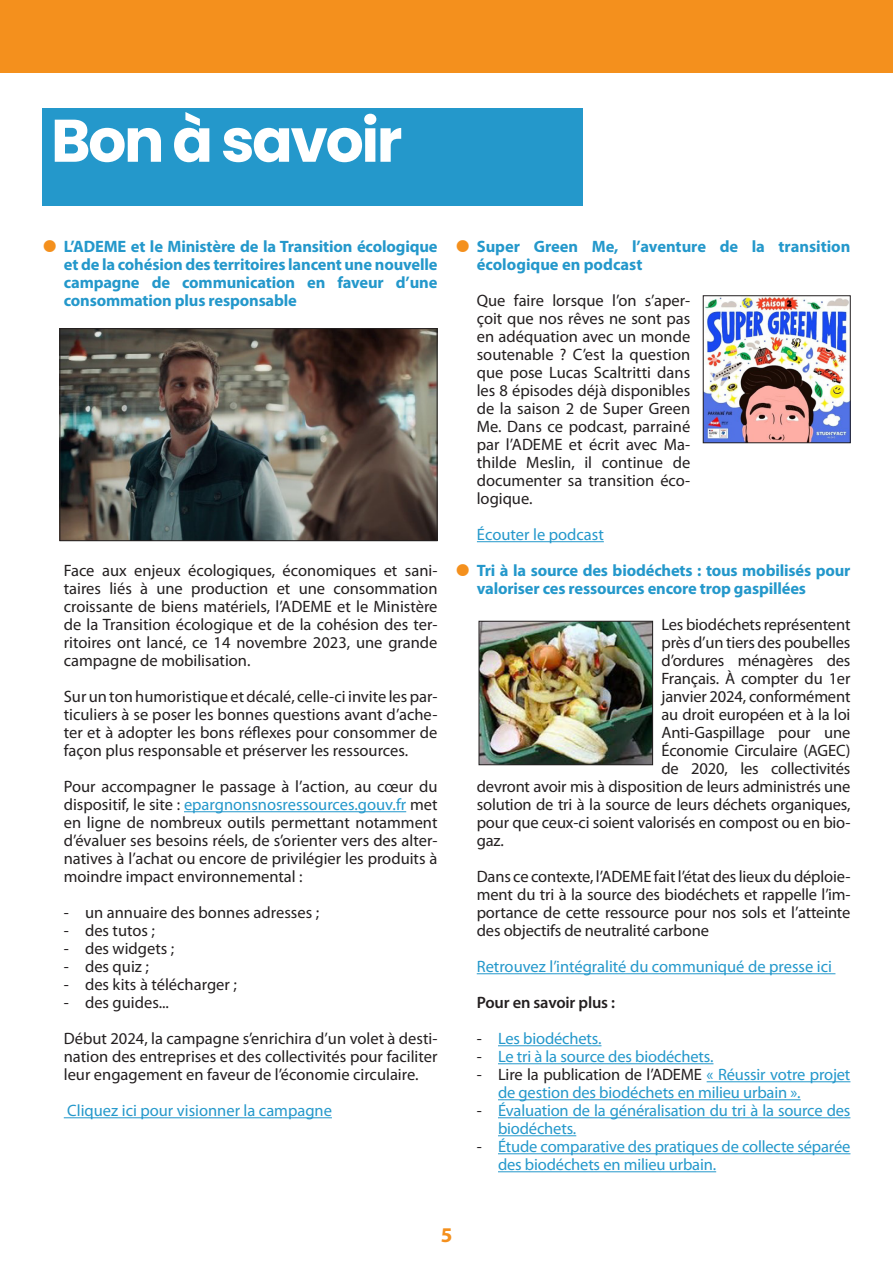
<style>
.page{position:relative;width:893px;height:1263px;background:#fff}
.page>*{position:absolute;margin:0;border:0;box-sizing:border-box;transform-origin:0 0}
.t1{font:700 60px "Poppins";letter-spacing:-.04em;color:#fff}
.t2{font:700 21px "Myriad Pro";color:#f4901d}
.t3{font:16.5px/18px "Myriad Pro";letter-spacing:-.01em;color:#231f20;text-align:justify}
.t4{font:16.5px/18px "Myriad Pro";letter-spacing:-.01em;color:#2498cb}
.t5{font:700 16.5px/18px "Myriad Pro";letter-spacing:-.01em;color:#2498cb}
.t6{font:600 16.5px "Myriad Pro";letter-spacing:-.01em;color:#231f20}
.s1{color:#2498cb}
.s2{color:#231f20}
</style>
<div class="page">
<div style="left:0;top:0;width:893px;height:72px;background:#f4901d"></div>
<hr style="left:184px;top:811px;width:222px;height:1px;background:#2498cb">
<hr style="left:64px;top:1117px;width:268px;height:1px;background:#2498cb">
<hr style="left:477px;top:541px;width:127px;height:1px;background:#2498cb">
<hr style="left:477px;top:973px;width:358px;height:1px;background:#2498cb">
<hr style="left:498px;top:1045px;width:103px;height:1px;background:#2498cb">
<hr style="left:498px;top:1063px;width:215px;height:1px;background:#2498cb">
<hr style="left:707px;top:1081px;width:143px;height:1px;background:#2498cb">
<hr style="left:498px;top:1099px;width:303px;height:1px;background:#2498cb">
<hr style="left:498px;top:1117px;width:352px;height:1px;background:#2498cb">
<hr style="left:498px;top:1135px;width:78px;height:1px;background:#2498cb">
<hr style="left:498px;top:1153px;width:352px;height:1px;background:#2498cb">
<hr style="left:498px;top:1171px;width:218px;height:1px;background:#2498cb">
<img style="left:705px;top:298px;width:143px;height:143px">
<div style="left:703px;top:296px;width:147px;height:147px;border:1px solid #231f20"></div>
<img style="left:62px;top:330px;width:373px;height:209px">
<div style="left:60px;top:328px;width:377px;height:213px;border:1px solid #231f20"></div>
<img style="left:481px;top:623px;width:170px;height:140px">
<div style="left:479px;top:621px;width:174px;height:144px;border:1px solid #231f20"></div>
<div style="left:43px;top:108px;width:540px;height:98px;background:#2498cb"></div>
<p class="t1" style="left:51px;top:106px;width:353px">Bon à savoir</p>
<p class="t5" style="left:64px;top:237px;width:375px;text-align:justify">L’ADEME et le Ministère de la Transition écologique et de la cohésion des territoires lancent une nouvelle campagne de communication en faveur d’une consommation plus responsable</p>
<p class="t3" style="left:64px;top:561px;width:375px">Face aux enjeux écologiques, économiques et sani&shy;taires liés à une production et une consommation croissante de biens matériels, l’ADEME et le Ministère de la Transition écologique et de la cohésion des ter&shy;ritoires ont lancé, ce 14 novembre 2023, une grande campagne de mobilisation.</p>
<p class="t3" style="left:64px;top:687px;width:375px">Sur un ton humoristique et décalé, celle-ci invite les par&shy;ticuliers à se poser les bonnes questions avant d’ache&shy;ter et à adopter les bons réflexes pour consommer de façon plus responsable et préserver les ressources.</p>
<p class="t3" style="left:64px;top:777px;width:375px">Pour accompagner le passage à l’action, au cœur du dispositif, le site : <span class="s1">epargnonsnosressources.gouv.fr</span> met en ligne de nombreux outils permettant notamment d’évaluer ses besoins réels, de s’orienter vers des alter&shy;natives à l’achat ou encore de privilégier les produits à moindre impact environnemental :</p>
<p class="t3" style="left:64px;top:903px;width:257px">- un annuaire des bonnes adresses ;</p>
<p class="t3" style="left:64px;top:921px;width:93px">- des tutos ;</p>
<p class="t3" style="left:64px;top:939px;width:112px">- des widgets ;</p>
<p class="t3" style="left:64px;top:957px;width:87px">- des quiz ;</p>
<p class="t3" style="left:64px;top:975px;width:175px">- des kits à télécharger ;</p>
<p class="t3" style="left:64px;top:993px;width:107px">- des guides...</p>
<p class="t3" style="left:64px;top:1029px;width:375px">Début 2024, la campagne s’enrichira d’un volet à desti&shy;nation des entreprises et des collectivités pour faciliter leur engagement en faveur de l’économie circulaire.</p>
<p class="t4" style="left:67px;top:1101px;width:266px">Cliquez ici pour visionner la campagne</p>
<p class="t2" style="left:441px;top:1221px;width:13px">5</p>
<p class="t5" style="left:477px;top:237px;width:375px">Super Green Me, l’aventure de la transition écologique en podcast</p>
<p class="t3" style="left:477px;top:291px;width:215px">Que faire lorsque l’on s’aper&shy;çoit que nos rêves ne sont pas en adéquation avec un monde soutenable ? C’est la question que pose Lucas Scaltritti dans les 8 épisodes déjà disponibles de la saison 2 de Super Green Me. Dans ce podcast, parrainé par l’ADEME et écrit avec Ma&shy;thilde Meslin, il continue de documenter sa transition éco&shy;logique.</p>
<p class="t4" style="left:477px;top:525px;width:128px">Écouter le podcast</p>
<p class="t5" style="left:477px;top:561px;width:375px">Tri à la source des biodéchets : tous mobilisés pour valoriser ces ressources encore trop gaspillées</p>
<p class="t3" style="left:661px;top:615px;width:190px">Les biodéchets représentent</p>
<p class="t3" style="left:661px;top:633px;width:190px">près d’un tiers des poubelles</p>
<p class="t3" style="left:661px;top:651px;width:190px">d’ordures ménagères des</p>
<p class="t3" style="left:661px;top:669px;width:190px">Français. À compter du 1er</p>
<p class="t3" style="left:661px;top:687px;width:190px">janvier 2024, conformément</p>
<p class="t3" style="left:661px;top:705px;width:190px">au droit européen et à la loi</p>
<p class="t3" style="left:661px;top:723px;width:190px">Anti-Gaspillage pour une</p>
<p class="t3" style="left:661px;top:741px;width:190px">Économie Circulaire (AGEC)</p>
<p class="t3" style="left:661px;top:759px;width:190px">de 2020, les collectivités</p>
<p class="t3" style="left:477px;top:777px;width:375px">devront avoir mis à disposition de leurs administrés une</p>
<p class="t3" style="left:477px;top:795px;width:375px">solution de tri à la source de leurs déchets organiques,</p>
<p class="t3" style="left:477px;top:813px;width:375px">pour que ceux-ci soient valorisés en compost ou en bio-</p>
<p class="t3" style="left:477px;top:831px;width:29px">gaz.</p>
<p class="t3" style="left:477px;top:867px;width:375px">Dans ce contexte, l’ADEME fait l’état des lieux du déploie&shy;ment du tri à la source des biodéchets et rappelle l’im&shy;portance de cette ressource pour nos sols et l’atteinte des objectifs de neutralité carbone</p>
<p class="t4" style="left:477px;top:957px;width:357px">Retrouvez l’intégralité du communiqué de presse ici</p>
<p class="t6" style="left:477px;top:992px;width:140px">Pour en savoir plus :</p>
<p class="t4" style="left:477px;top:1029px;width:126px"><span class="s2">-</span> Les biodéchets.</p>
<p class="t4" style="left:477px;top:1047px;width:238px"><span class="s2">-</span> Le tri à la source des biodéchets.</p>
<p class="t4" style="left:498px;top:1065px;width:354px;text-indent:-21px"><span class="s2">- Lire la publication de l’ADEME</span> « Réussir votre projet de gestion des biodéchets en milieu urbain ».</p>
<p class="t4" style="left:498px;top:1101px;width:354px;text-indent:-21px"><span class="s2">-</span> Évaluation de la généralisation du tri à la source des biodéchets.</p>
<p class="t4" style="left:498px;top:1137px;width:354px;text-indent:-21px"><span class="s2">-</span> Étude comparative des pratiques de collecte séparée des biodéchets en milieu urbain.</p>
</div>
